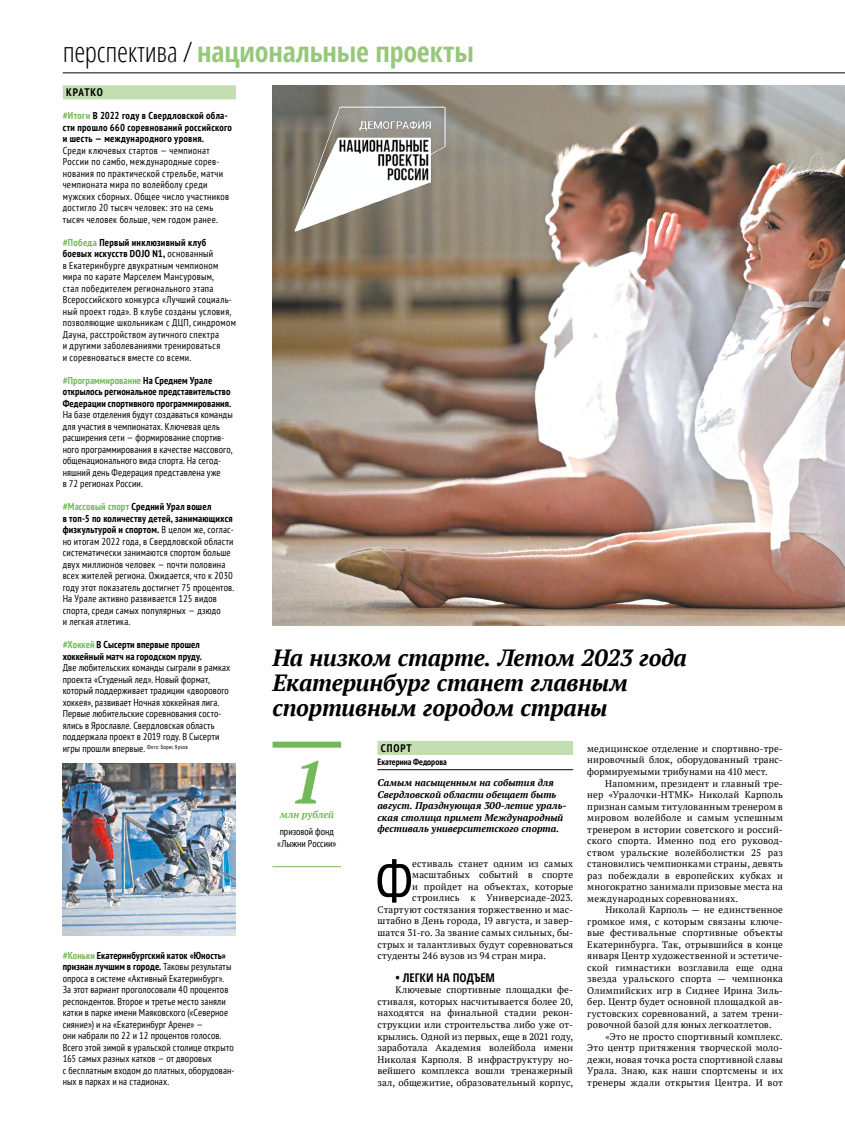
<style>
.page{position:relative;width:845px;height:1134px;background:#fff}
.page>*{position:absolute;margin:0;border:0;box-sizing:border-box;transform-origin:0 0}
.t1{font:italic 700 60px "PT Serif";color:#74b959}
.t2{font:condensed 58.8px "PT Sans";color:#000}
.t3{font:700 condensed 28px "Open Sans";letter-spacing:-.005em;color:#97c77b}
.t4{font:italic 700 23.4px/24.7px "PT Serif";letter-spacing:-.01em;color:#000}
.t5{font:700 condensed 12px "Open Sans";color:#000}
.t6{font:700 condensed 11px "PT Sans";letter-spacing:.08em;color:#000}
.t7{font:condensed 10px/11.5px "PT Sans";letter-spacing:.02em;color:#000}
.t8{font:700 condensed 10px/11.5px "PT Sans";letter-spacing:.01em;color:#000}
.t9{font:700 condensed 10px/11.5px "PT Sans";letter-spacing:.03em;color:#000}
.t10{font:condensed 10px/11.5px "PT Sans";color:#000}
.t11{font:italic 700 10px "PT Serif";letter-spacing:-.005em;color:#74b959}
.t12{font:italic 700 9.7px/11.5px "PT Serif";letter-spacing:.005em;color:#000}
.t13{font:9.5px/11.5px "PT Serif";letter-spacing:.015em;color:#000;text-align:justify}
.t14{font:700 condensed 9px "PT Sans";color:#000}
.s1{font-weight:300;color:#000}
.s2{color:#74b959}
.s3{font-weight:700;color:#74b959}
.s4{font-weight:700}
</style>
<div class="page">
<hr style="left:63px;top:72px;width:782px;height:1px;background:#000">
<div style="left:63px;top:85px;width:173px;height:14px;background:#c2ddb0"></div>
<div style="left:377px;top:741px;width:196px;height:14px;background:#c2ddb0"></div>
<hr style="left:377px;top:769px;width:196px;height:1px;background:#000">
<div style="left:272px;top:742px;width:69px;height:6px;background:#74b959"></div>
<hr style="left:272px;top:866px;width:69px;height:1px;background:#74b959">
<img style="left:63px;top:763px;width:173px;height:173px">
<img style="left:272px;top:85px;width:573px;height:540px">
<img style="left:283px;top:92px;width:166px;height:143px">
<h3 class="t3" style="left:63px;top:32px;width:412px"><span class="s1">перспектива /</span> национальные проекты</h3>
<p class="t6" style="left:66px;top:85px;width:38px">КРАТКО</p>
<p class="t9" style="left:63px;top:110px;width:171px"><span class="s2">#Итоги</span> В 2022 году в Свердловской обла&shy;сти прошло 660 соревнований российского и шесть — международного уровня.</p>
<p class="t7" style="left:63px;top:144px;width:168px">Среди ключевых стартов — чемпионат России по самбо, международные сорев&shy;нования по практической стрельбе, матчи чемпионата мира по волейболу среди мужских сборных. Общее число участников достигло 20 тысяч человек: это на семь тысяч человек больше, чем годом ранее.</p>
<p class="t7" style="left:63px;top:236px;width:175px"><span class="s3">#Победа</span> <span class="s4">Первый инклюзивный клуб боевых искусств DOJO N1,</span> основанный<br>в Екатеринбурге двукратным чемпионом мира по карате Марселем Мансуровым,<br>стал победителем регионального этапа Всероссийского конкурса «Лучший социаль&shy;ный проект года». В клубе созданы условия, позволяющие школьникам с ДЦП, синдромом Дауна, расстройством аутичного спектра<br>и другими заболеваниями тренироваться<br>и соревноваться вместе со всеми.</p>
<p class="t8" style="left:63px;top:374px;width:170px"><span class="s2">#Программирование</span> На Среднем Урале открылось региональное представительство<br>Федерации спортивного программирования.</p>
<p class="t7" style="left:63px;top:409px;width:172px">На базе отделения будут создаваться команды для участия в чемпионатах. Ключевая цель расширения сети — формирование спортив&shy;ного программирования в качестве массового, общенационального вида спорта. На сегод&shy;няшний день Федерация представлена уже<br>в 72 регионах России.</p>
<p class="t7" style="left:63px;top:501px;width:173px"><span class="s3">#Массовый спорт</span> <span class="s4">Средний Урал вошел<br>в топ-5 по количеству детей, занимающихся физкультурой и спортом.</span> В целом же, соглас&shy;но итогам 2022 года, в Свердловской области систематически занимаются спортом больше двух миллионов человек — почти половина всех жителей региона. Ожидается, что к 2030 году этот показатель достигнет 75 процентов.<br>На Урале активно развивается 125 видов спорта, среди самых популярных — дзюдо<br>и легкая атлетика.</p>
<p class="t8" style="left:63px;top:639px;width:140px"><span class="s2">#Хоккей</span> В Сысерти впервые прошел хоккейный матч на городском пруду.</p>
<p class="t7" style="left:63px;top:662px;width:169px">Две любительских команды сыграли в рамках проекта «Студеный лед». Новый формат, который поддерживает традиции «дворового хоккея», развивает Ночная хоккейная лига.<br>Первые любительские соревнования состо&shy;ялись в Ярославле. Свердловская область поддержала проект в 2019 году. В Сысерти игры прошли впервые. <sup>Фото:</sup> <sup>Борис</sup> <sup>Ярков</sup></p>
<h3 class="t4" style="left:272px;top:645px;width:416px">На низком старте. Летом 2023 года<br>Екатеринбург станет главным спортивным городом страны</h3>
<p class="t6" style="left:381px;top:741px;width:32px">СПОРТ</p>
<p class="t14" style="left:377px;top:756px;width:71px">Екатерина Федорова</p>
<p class="t13" style="left:587px;top:743px;width:197px">медицинское отделение и спортивно-тре&shy;нировочный блок, оборудованный транс&shy;формируемыми трибунами на 410 мест.</p>
<p class="t13" style="left:587px;top:777px;width:197px;text-indent:18px">Напомним, президент и главный тре&shy;нер «Уралочки-НТМК» Николай Карполь признан самым титулованным тренером в мировом волейболе и самым успешным тренером в истории советского и россий&shy;ского спорта. Именно под его руковод&shy;ством уральские волейболистки 25 раз становились чемпионками страны, девять раз побеждали в европейских кубках и многократно занимали призовые места на международных соревнованиях.</p>
<p class="t13" style="left:587px;top:904px;width:197px;text-indent:18px">Николай Карполь — не единственное громкое имя, с которым связаны ключе&shy;вые фестивальные спортивные объекты Екатеринбурга. Так, отрывшийся в конце января Центр художественной и эстетиче&shy;ской гимнастики возглавила еще одна звезда уральского спорта — чемпионка Олимпийских игр в Сиднее Ирина Зиль&shy;бер. Центр будет основной площадкой ав&shy;густовских соревнований, а затем трени&shy;ровочной базой для юных легкоатлетов.</p>
<p class="t13" style="left:587px;top:1030px;width:197px;text-indent:18px">«Это не просто спортивный комплекс.<br>Это центр притяжения творческой моло&shy;дежи, новая точка роста спортивной славы Урала. Знаю, как наши спортсмены и их тренеры ждали открытия Центра. И вот</p>
<h1 class="t1" style="left:290px;top:743px;width:35px">1</h1>
<p class="t10" style="left:277px;top:825px;width:61px">призовой фонд «Лыжни России»</p>
<p class="t12" style="left:377px;top:777px;width:190px">Самым насыщенным на события для Свердловской области обещает быть август. Празднующая 300-летие ураль&shy;ская столица примет Международный фестиваль университетского спорта.</p>
<h2 class="t2" style="left:376px;top:843px;width:39px">Ф</h2>
<p class="t13" style="left:412px;top:858px;width:162px">естиваль станет одним из самых</p>
<p class="t11" style="left:280px;top:807px;width:56px">млн рублей</p>
<p class="t13" style="left:412px;top:869px;width:162px">масштабных событий в спорте</p>
<p class="t13" style="left:412px;top:881px;width:162px">и пройдет на объектах, которые</p>
<p class="t13" style="left:412px;top:892px;width:162px">строились к Универсиаде-2023.</p>
<p class="t13" style="left:377px;top:904px;width:197px">Стартуют состязания торжественно и мас-</p>
<p class="t13" style="left:377px;top:915px;width:197px">штабно в День города, 19 августа, и завер-</p>
<p class="t13" style="left:377px;top:927px;width:197px">шатся 31-го. За звание самых сильных, бы-</p>
<p class="t13" style="left:377px;top:938px;width:197px">стрых и талантливых будут соревноваться</p>
<p class="t13" style="left:377px;top:950px;width:170px">студенты 246 вузов из 94 стран мира.</p>
<p class="t5" style="left:395px;top:969px;width:101px">• ЛЕГКИ НА ПОДЪЕМ</p>
<p class="t13" style="left:377px;top:984px;width:197px;text-indent:18px">Ключевые спортивные площадки фе&shy;стиваля, которых насчитывается более 20, находятся на финальной стадии рекон&shy;струкции или строительства либо уже от&shy;крылись. Одной из первых, еще в 2021 году, заработала Академия волейбола имени Николая Карполя. В инфраструктуру но&shy;вейшего комплекса вошли тренажерный зал, общежитие, образовательный корпус,</p>
<p class="t7" style="left:63px;top:949px;width:173px"><span class="s3">#Коньки</span> <span class="s4">Екатеринбургский каток «Юность» признан лучшим в городе.</span> Таковы результаты опроса в системе «Активный Екатеринбург».<br>За этот вариант проголосовали 40 процентов респондентов. Второе и третье место заняли катки в парке имени Маяковского («Северное сияние») и на «Екатеринбург Арене» —<br>они набрали по 22 и 12 процентов голосов.<br>Всего этой зимой в уральской столице открыто 165 самых разных катков — от дворовых<br>с бесплатным входом до платных, оборудован&shy;ных в парках и на стадионах.</p>
</div>
